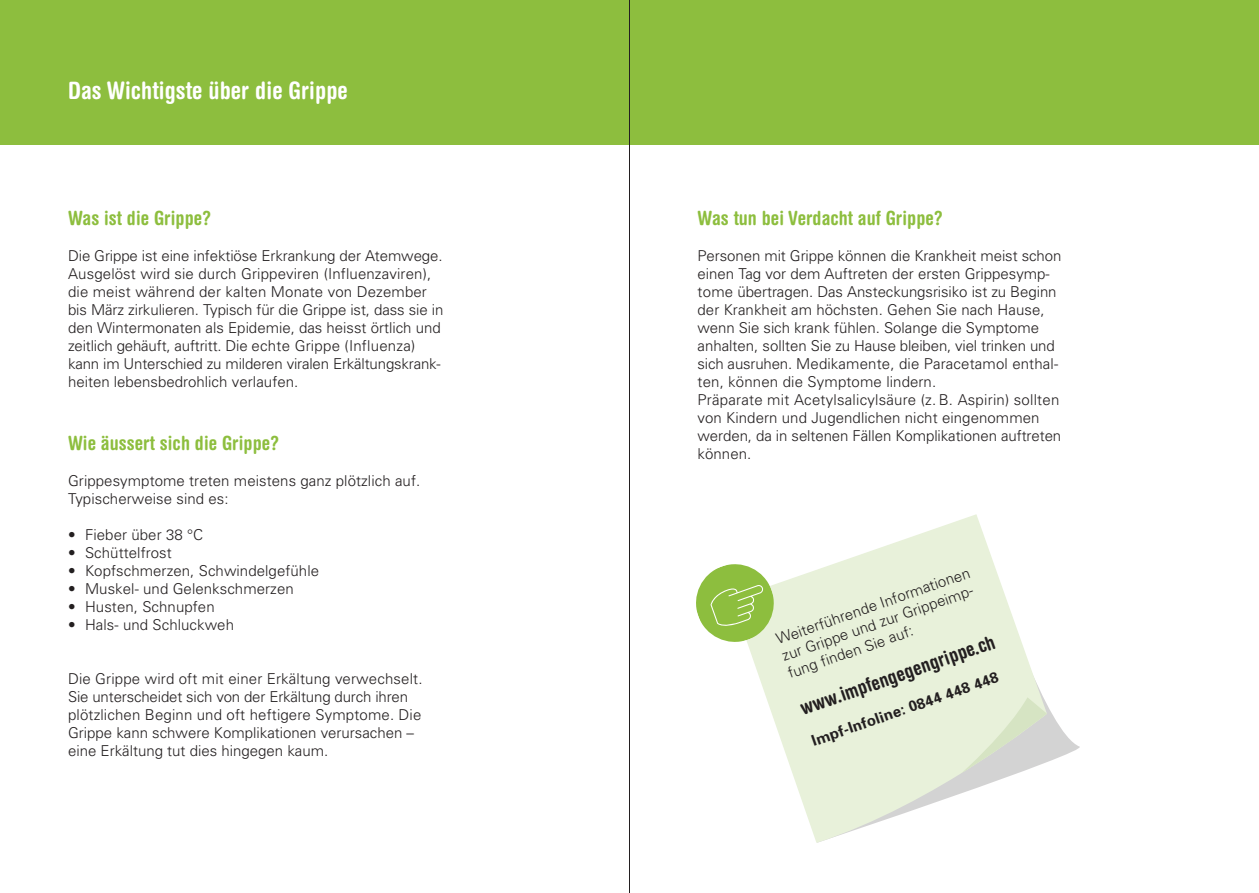
<style>
.page{position:relative;width:1259px;height:893px;background:#fff}
.page>*{position:absolute;margin:0;border:0;box-sizing:border-box;transform-origin:0 0}
.t1{font:700 condensed 24px "Helvetica Rounded";letter-spacing:.005em;color:#fff}
.t2{font:700 condensed 19.5px "Helvetica Rounded";letter-spacing:.005em;color:#8dbe3e}
.t3{font:700 condensed 19.5px "Helvetica Rounded LT";color:#231f20}
.t4{font:300 15px/18px "Univers";color:#231f20}
.t5{font:700 15px "Univers";color:#231f20}
</style>
<div class="page">
<div style="left:0;top:0;width:1259px;height:145px;background:#8dbe3e"></div>
<svg style="left:1047px;top:705px;width:33px;height:57px"></svg>
<svg style="left:749px;top:514px;width:294px;height:329px;fill:#e8f1da"></svg>
<svg style="left:961px;top:697px;width:86px;height:76px;background:#dee4d4"></svg>
<svg style="left:696px;top:559px;width:82px;height:88px"></svg>
<hr style="left:629px;top:0;width:1px;height:893px;background:#231f20">
<h1 class="t1" style="left:68px;top:76px;width:281px">Das Wichtigste über die Grippe</h1>
<h2 class="t2" style="left:68px;top:206px;width:145px">Was ist die Grippe?</h2>
<p class="t4" style="left:68px;top:246px;width:377px">Die Grippe ist eine infektiöse Erkrankung der Atemwege.<br>Ausgelöst wird sie durch Grippeviren (Influenzaviren), die meist während der kalten Monate von Dezember bis März zirkulieren. Typisch für die Grippe ist, dass sie in den Wintermonaten als Epidemie, das heisst örtlich und zeitlich gehäuft, auftritt. Die echte Grippe (Influenza) kann im Unterschied zu milderen viralen Erkältungskrank&shy;heiten lebensbedrohlich verlaufen.</p>
<h2 class="t2" style="left:68px;top:431px;width:213px">Wie äussert sich die Grippe?</h2>
<p class="t4" style="left:68px;top:471px;width:354px">Grippesymptome treten meistens ganz plötzlich auf.<br>Typischerweise sind es:</p>
<p class="t4" style="left:68px;top:525px;width:137px">• Fieber über 38 °C</p>
<p class="t4" style="left:68px;top:543px;width:105px">• Schüttelfrost</p>
<p class="t4" style="left:68px;top:561px;width:252px">• Kopfschmerzen, Schwindelgefühle</p>
<p class="t4" style="left:68px;top:579px;width:227px">• Muskel- und Gelenkschmerzen</p>
<p class="t4" style="left:68px;top:597px;width:148px">• Husten, Schnupfen</p>
<p class="t4" style="left:68px;top:615px;width:167px">• Hals- und Schluckweh</p>
<p class="t4" style="left:68px;top:669px;width:356px">Die Grippe wird oft mit einer Erkältung verwechselt.<br>Sie unterscheidet sich von der Erkältung durch ihren plötzlichen Beginn und oft heftigere Symptome. Die Grippe kann schwere Komplikationen verursachen – eine Erkältung tut dies hingegen kaum.</p>
<h2 class="t2" style="left:697px;top:206px;width:247px">Was tun bei Verdacht auf Grippe?</h2>
<p class="t4" style="left:697px;top:246px;width:365px">Personen mit Grippe können die Krankheit meist schon einen Tag vor dem Auftreten der ersten Grippesymp&shy;tome übertragen. Das Ansteckungsrisiko ist zu Beginn der Krankheit am höchsten. Gehen Sie nach Hause, wenn Sie sich krank fühlen. Solange die Symptome anhalten, sollten Sie zu Hause bleiben, viel trinken und sich ausruhen. Medikamente, die Paracetamol enthal&shy;ten, können die Symptome lindern.<br>Präparate mit Acetylsalicylsäure (z.B. Aspirin) sollten von Kindern und Jugendlichen nicht eingenommen werden, da in seltenen Fällen Komplikationen auftreten können.</p>
<p class="t4" style="left:773px;top:630px;width:206px;rotate:-19deg">Weiterführende Informationen zur Grippe und zur Grippeimp&shy;fung finden Sie auf:</p>
<h2 class="t3" style="left:797px;top:697px;width:207px;rotate:-19deg">www.impfengegengrippe.ch</h2>
<p class="t5" style="left:809px;top:732px;width:198px;rotate:-19deg">Impf-Infoline: 0844 448 448</p>
</div>
